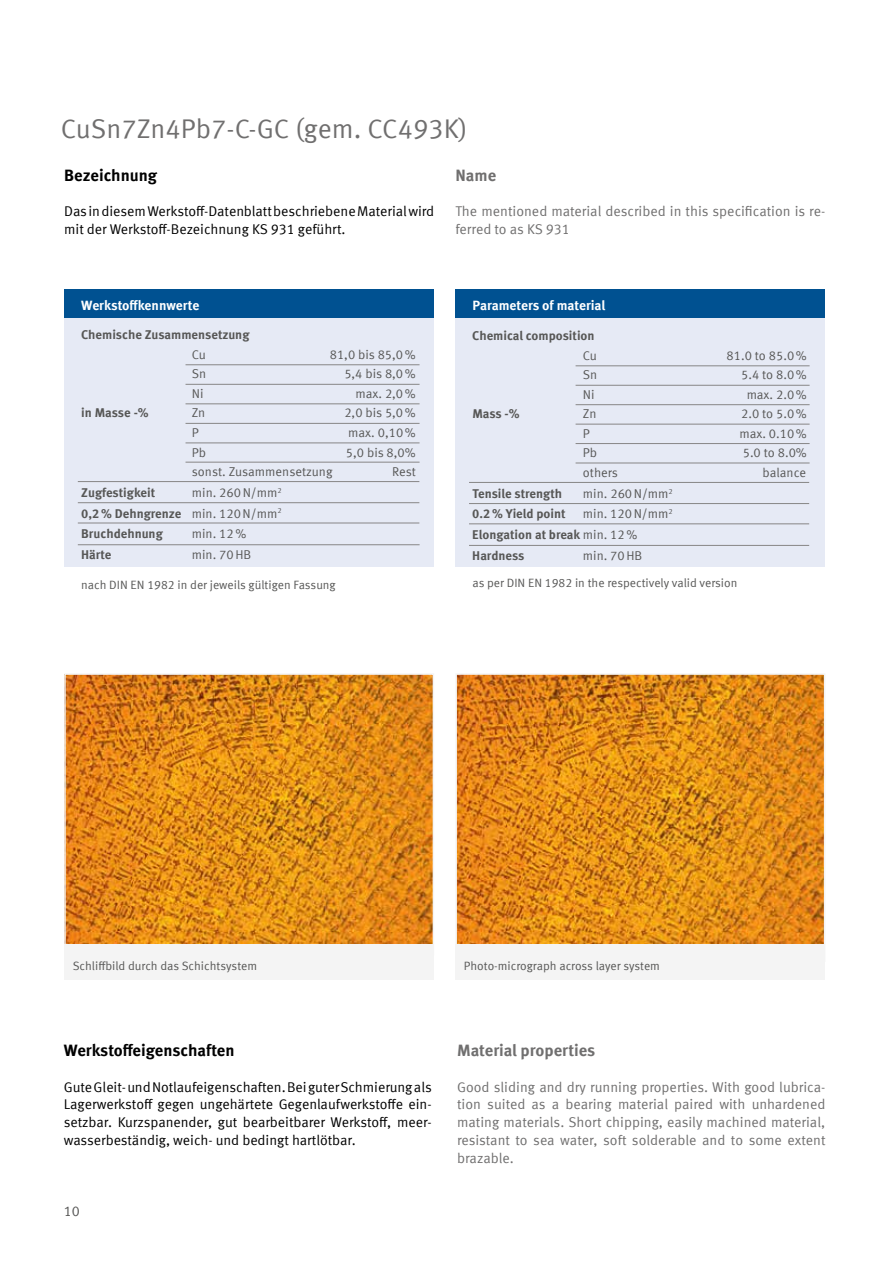
<style>
.page{position:relative;width:893px;height:1263px;background:#fff}
.page>*{position:absolute;margin:0;border:0;box-sizing:border-box;transform-origin:0 0}
.t1{font:27px "Meta Offc Pro Norm";color:#706f6f}
.t2{font:700 16.5px "Meta Offc Pro";color:#000}
.t3{font:700 16.5px "Meta Offc Pro";color:#706f6f}
.t4{font:14.1px/17.9px "Meta Offc Pro Norm";letter-spacing:-.005em;color:#000}
.t5{font:14.1px/17.9px "Meta Offc Pro Norm";color:#706f6f}
.t6{font:14.1px "Meta Offc Pro Norm";color:#575756}
.t7{font:700 13.5px "Meta Offc Pro";letter-spacing:-.005em;color:#fff}
.t8{font:12.75px "Meta Offc Pro Norm";color:#575756}
.t9{font:700 12.75px/20.7px "Meta Offc Pro";color:#575756}
.t10{font:12px "Meta Offc Pro Norm";color:#575756}
.s1{font-family:"Meta Offc Pro Norm";font-weight:400}
</style>
<div class="page">
<div style="left:455px;top:289px;width:370px;height:31px;background:#005191"></div>
<div style="left:64px;top:289px;width:370px;height:30px;background:#005191"></div>
<div style="left:455px;top:319px;width:370px;height:248px;background:#e6eaf5"></div>
<div style="left:64px;top:319px;width:370px;height:248px;background:#e6eaf5"></div>
<hr style="left:469px;top:482px;width:340px;height:1px;background:#878686">
<hr style="left:469px;top:503px;width:340px;height:1px;background:#878686">
<hr style="left:469px;top:523px;width:340px;height:1px;background:#878686">
<hr style="left:469px;top:545px;width:340px;height:1px;background:#878686">
<hr style="left:576px;top:365px;width:234px;height:1px;background:#878686">
<hr style="left:576px;top:385px;width:234px;height:1px;background:#878686">
<hr style="left:576px;top:404px;width:234px;height:1px;background:#878686">
<hr style="left:576px;top:424px;width:234px;height:1px;background:#878686">
<hr style="left:576px;top:443px;width:234px;height:1px;background:#878686">
<hr style="left:576px;top:463px;width:234px;height:1px;background:#878686">
<img style="left:67px;top:676px;width:364px;height:267px">
<div style="left:64px;top:673px;width:370px;height:282px;border:2px solid #f4f4f4"></div>
<div style="left:64px;top:944px;width:370px;height:36px;background:#f4f4f4"></div>
<img style="left:458px;top:676px;width:364px;height:267px">
<div style="left:455px;top:673px;width:370px;height:289px;border:2px solid #f4f4f4"></div>
<div style="left:455px;top:944px;width:370px;height:36px;background:#f4f4f4"></div>
<hr style="left:78px;top:481px;width:341px;height:1px;background:#878686">
<hr style="left:78px;top:502px;width:341px;height:1px;background:#878686">
<hr style="left:78px;top:523px;width:341px;height:1px;background:#878686">
<hr style="left:78px;top:544px;width:342px;height:1px;background:#878686">
<hr style="left:186px;top:364px;width:234px;height:1px;background:#878686">
<hr style="left:186px;top:384px;width:234px;height:1px;background:#878686">
<hr style="left:186px;top:403px;width:234px;height:1px;background:#878686">
<hr style="left:186px;top:423px;width:234px;height:1px;background:#878686">
<hr style="left:186px;top:442px;width:234px;height:1px;background:#878686">
<hr style="left:186px;top:462px;width:234px;height:1px;background:#878686">
<h1 class="t1" style="left:61px;top:109px;width:408px">CuSn7Zn4Pb7-C-GC (gem. CC493K)</h1>
<p class="t2" style="left:64px;top:162px;width:95px">Bezeichnung</p>
<p class="t4" style="left:64px;top:202px;width:372px">Das in diesem Werkstoff-Datenblatt beschriebene Material wird mit der Werkstoff-Bezeichnung KS 931 geführt.</p>
<p class="t3" style="left:455px;top:162px;width:42px">Name</p>
<p class="t5" style="left:455px;top:202px;width:371px">The mentioned material described in this specification is re&shy;ferred to as KS 931</p>
<p class="t7" style="left:81px;top:295px;width:120px">Werkstoffkennwerte</p>
<p class="t7" style="left:472px;top:295px;width:134px">Parameters of material</p>
<p class="t9" style="left:81px;top:324px;width:170px">Chemische Zusammensetzung</p>
<p class="t8" style="left:192px;top:345px;width:16px">Cu</p>
<p class="t8" style="left:330px;top:345px;width:87px">81,0 bis 85,0%</p>
<p class="t8" style="left:192px;top:364px;width:16px">Sn</p>
<p class="t8" style="left:344px;top:364px;width:73px">5,4 bis 8,0%</p>
<p class="t8" style="left:192px;top:384px;width:13px">Ni</p>
<p class="t8" style="left:356px;top:384px;width:62px">max. 2,0%</p>
<p class="t9" style="left:81px;top:402px;width:69px">in Masse -%</p>
<p class="t8" style="left:192px;top:403px;width:15px">Zn</p>
<p class="t8" style="left:344px;top:403px;width:73px">2,0 bis 5,0%</p>
<p class="t8" style="left:192px;top:423px;width:8px">P</p>
<p class="t8" style="left:348px;top:423px;width:69px">max. 0,10%</p>
<p class="t8" style="left:192px;top:442px;width:16px">Pb</p>
<p class="t8" style="left:346px;top:442px;width:71px">5,0 bis 8,0%</p>
<p class="t8" style="left:192px;top:462px;width:142px">sonst. Zusammensetzung</p>
<p class="t8" style="left:392px;top:462px;width:25px">Rest</p>
<p class="t9" style="left:81px;top:481px;width:76px">Zugfestigkeit</p>
<p class="t8" style="left:192px;top:483px;width:91px">min. 260N/mm<sup>2</sup></p>
<p class="t9" style="left:81px;top:502px;width:202px">0,2% Dehngrenze <span class="s1">min. 120N/mm</span><sup>2<br></sup>Bruchdehnung</p>
<p class="t8" style="left:192px;top:524px;width:56px">min. 12%</p>
<p class="t9" style="left:81px;top:543px;width:32px">Härte</p>
<p class="t8" style="left:192px;top:545px;width:61px">min. 70HB</p>
<p class="t9" style="left:472px;top:324px;width:124px">Chemical composition</p>
<p class="t8" style="left:583px;top:346px;width:16px">Cu</p>
<p class="t8" style="left:726px;top:346px;width:82px">81.0 to 85.0%</p>
<p class="t8" style="left:583px;top:365px;width:16px">Sn</p>
<p class="t8" style="left:741px;top:365px;width:67px">5.4 to 8.0%</p>
<p class="t8" style="left:583px;top:385px;width:13px">Ni</p>
<p class="t8" style="left:747px;top:385px;width:62px">max. 2.0%</p>
<p class="t9" style="left:472px;top:403px;width:49px">Mass -%</p>
<p class="t8" style="left:583px;top:404px;width:15px">Zn</p>
<p class="t8" style="left:741px;top:404px;width:67px">2.0 to 5.0%</p>
<p class="t8" style="left:583px;top:424px;width:8px">P</p>
<p class="t8" style="left:739px;top:424px;width:69px">max. 0.10%</p>
<p class="t8" style="left:583px;top:443px;width:16px">Pb</p>
<p class="t8" style="left:743px;top:443px;width:66px">5.0 to 8.0%</p>
<p class="t8" style="left:583px;top:463px;width:37px">others</p>
<p class="t8" style="left:763px;top:463px;width:45px">balance</p>
<p class="t9" style="left:472px;top:482px;width:91px">Tensile strength</p>
<p class="t8" style="left:583px;top:484px;width:91px">min. 260N/mm<sup>2</sup></p>
<p class="t9" style="left:472px;top:503px;width:95px">0.2% Yield point</p>
<p class="t8" style="left:583px;top:504px;width:91px">min. 120N/mm<sup>2</sup></p>
<p class="t9" style="left:472px;top:524px;width:167px">Elongation at break <span class="s1">min. 12%<br></span>Hardness</p>
<p class="t8" style="left:583px;top:546px;width:61px">min. 70HB</p>
<p class="t10" style="left:81px;top:575px;width:256px">nach DIN EN 1982 in der jeweils gültigen Fassung</p>
<p class="t10" style="left:472px;top:574px;width:266px">as per DIN EN 1982 in the respectively valid version</p>
<p class="t10" style="left:73px;top:956px;width:186px">Schliffbild durch das Schichtsystem</p>
<p class="t10" style="left:464px;top:956px;width:198px">Photo-micrograph across layer system</p>
<p class="t2" style="left:64px;top:1037px;width:172px">Werkstoffeigenschaften</p>
<p class="t4" style="left:64px;top:1077px;width:369px;text-align:justify">Gute Gleit- und Notlaufeigenschaften. Bei guter Schmierung als Lagerwerkstoff gegen ungehärtete Gegenlaufwerkstoffe ein&shy;setzbar. Kurzspanender, gut bearbeitbarer Werkstoff, meer&shy;wasserbeständig, weich- und bedingt hartlötbar.</p>
<p class="t6" style="left:64px;top:1200px;width:18px">10</p>
<p class="t3" style="left:457px;top:1037px;width:140px">Material properties</p>
<p class="t5" style="left:457px;top:1077px;width:370px;text-align:justify">Good sliding and dry running properties. With good lubrica&shy;tion suited as a bearing material paired with unhardened mating materials. Short chipping, easily machined material, resistant to sea water, soft solderable and to some extent brazable.</p>
</div>
